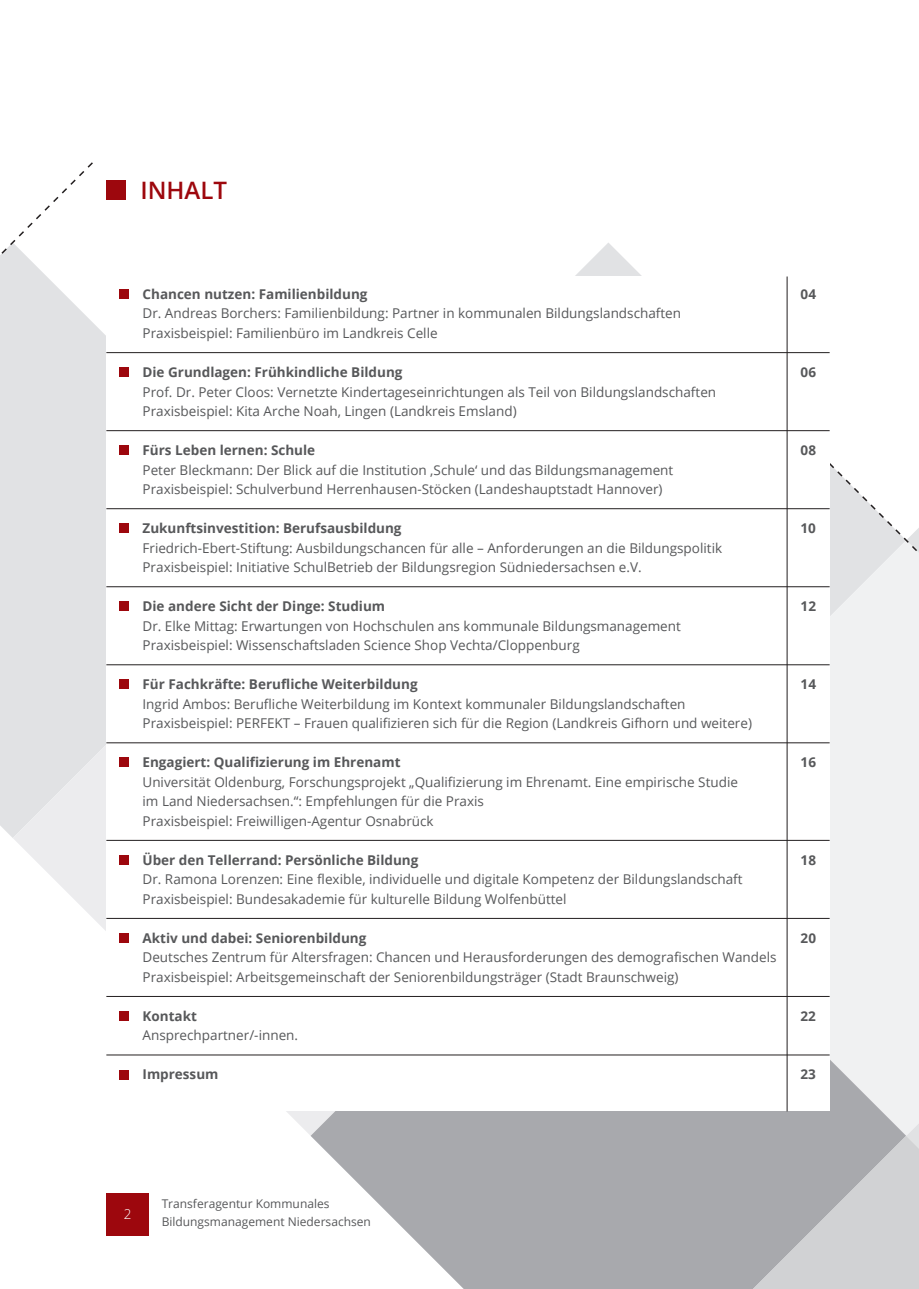
<style>
.page{position:relative;width:919px;height:1289px;background:#fff}
.page>*{position:absolute;margin:0;border:0;box-sizing:border-box;transform-origin:0 0}
.t1{font:600 24px "Open Sans";color:#9d070d}
.t2{font:13.5px/19.5px "Open Sans";color:#57585a}
.t3{font:700 13.5px "Open Sans";color:#57585a}
.t4{font:300 13.5px "Open Sans";color:#fff}
.t5{font:12px/18px "Open Sans";color:#57585a}
</style>
<div class="page">
<div style="left:106px;top:1193px;width:43px;height:42px;background:#9d070d"></div>
<div style="left:0;top:324px;width:106px;height:514px;background:#e1e2e4"></div>
<svg style="left:13px;top:540px;width:297px;height:595px"></svg>
<svg style="left:310px;top:1111px;width:517px;height:177px;fill:#a8a9ad"></svg>
<svg style="left:608px;top:1135px;width:219px;height:153px;background:#abacb0"></svg>
<svg style="left:0;top:162px;width:94px;height:162px"></svg>
<svg style="left:827px;top:352px;width:91px;height:936px"></svg>
<div style="left:106px;top:276px;width:723px;height:835px;background:#fff"></div>
<hr style="left:106px;top:352px;width:723px;height:1px;background:#231f20">
<hr style="left:106px;top:430px;width:723px;height:1px;background:#231f20">
<hr style="left:106px;top:508px;width:723px;height:1px;background:#231f20">
<hr style="left:106px;top:586px;width:723px;height:1px;background:#231f20">
<hr style="left:106px;top:664px;width:723px;height:1px;background:#231f20">
<hr style="left:106px;top:742px;width:723px;height:1px;background:#231f20">
<hr style="left:106px;top:840px;width:723px;height:1px;background:#231f20">
<hr style="left:106px;top:918px;width:723px;height:1px;background:#231f20">
<hr style="left:106px;top:996px;width:723px;height:1px;background:#231f20">
<hr style="left:106px;top:1054px;width:723px;height:1px;background:#231f20">
<div style="left:119px;top:289px;width:10px;height:10px;background:#9d070d"></div>
<div style="left:119px;top:367px;width:10px;height:10px;background:#9d070d"></div>
<div style="left:119px;top:445px;width:10px;height:10px;background:#9d070d"></div>
<div style="left:119px;top:523px;width:10px;height:10px;background:#9d070d"></div>
<div style="left:119px;top:601px;width:10px;height:10px;background:#9d070d"></div>
<div style="left:119px;top:679px;width:10px;height:10px;background:#9d070d"></div>
<div style="left:119px;top:757px;width:10px;height:10px;background:#9d070d"></div>
<div style="left:119px;top:855px;width:10px;height:9px;background:#9d070d"></div>
<div style="left:119px;top:933px;width:10px;height:9px;background:#9d070d"></div>
<div style="left:119px;top:1011px;width:10px;height:9px;background:#9d070d"></div>
<div style="left:119px;top:1069px;width:10px;height:10px;background:#9d070d"></div>
<hr style="left:786px;top:276px;width:1px;height:835px;background:#231f20">
<div style="left:106px;top:181px;width:19px;height:19px;background:#9d070d"></div>
<h1 class="t1" style="left:140px;top:174px;width:88px">INHALT</h1>
<p class="t3" style="left:142px;top:284px;width:226px">Chancen nutzen: Familienbildung</p>
<p class="t3" style="left:800px;top:284px;width:17px">04</p>
<p class="t2" style="left:142px;top:303px;width:540px">Dr. Andreas Borchers: Familienbildung: Partner in kommunalen Bildungslandschaften<br>Praxisbeispiel: Familienbüro im Landkreis Celle</p>
<p class="t3" style="left:142px;top:362px;width:261px">Die Grundlagen: Frühkindliche Bildung</p>
<p class="t3" style="left:800px;top:362px;width:17px">06</p>
<p class="t2" style="left:142px;top:381px;width:575px">Prof. Dr. Peter Cloos: Vernetzte Kindertageseinrichtungen als Teil von Bildungslandschaften<br>Praxisbeispiel: Kita Arche Noah, Lingen (Landkreis Emsland)</p>
<p class="t3" style="left:142px;top:440px;width:174px">Fürs Leben lernen: Schule</p>
<p class="t3" style="left:800px;top:440px;width:17px">08</p>
<p class="t2" style="left:142px;top:459px;width:532px">Peter Bleckmann: Der Blick auf die Institution ‚Schule‘ und das Bildungsmanagement<br>Praxisbeispiel: Schulverbund Herrenhausen-Stöcken (Landeshauptstadt Hannover)</p>
<p class="t3" style="left:142px;top:518px;width:260px">Zukunftsinvestition: Berufsausbildung</p>
<p class="t3" style="left:800px;top:518px;width:17px">10</p>
<p class="t2" style="left:142px;top:537px;width:581px">Friedrich-Ebert-Stiftung: Ausbildungschancen für alle – Anforderungen an die Bildungspolitik<br>Praxisbeispiel: Initiative SchulBetrieb der Bildungsregion Südniedersachsen e.V.</p>
<p class="t3" style="left:142px;top:596px;width:244px">Die andere Sicht der Dinge: Studium</p>
<p class="t3" style="left:800px;top:596px;width:17px">12</p>
<p class="t2" style="left:142px;top:615px;width:540px">Dr. Elke Mittag: Erwartungen von Hochschulen ans kommunale Bildungsmanagement<br>Praxisbeispiel: Wissenschaftsladen Science Shop Vechta/Cloppenburg</p>
<p class="t3" style="left:142px;top:674px;width:276px">Für Fachkräfte: Berufliche Weiterbildung</p>
<p class="t3" style="left:800px;top:674px;width:17px">14</p>
<p class="t2" style="left:142px;top:693px;width:611px">Ingrid Ambos: Berufliche Weiterbildung im Kontext kommunaler Bildungslandschaften<br>Praxisbeispiel: PERFEKT – Frauen qualifizieren sich für die Region (Landkreis Gifhorn und weitere)</p>
<p class="t3" style="left:142px;top:752px;width:259px">Engagiert: Qualifizierung im Ehrenamt</p>
<p class="t3" style="left:800px;top:752px;width:17px">16</p>
<p class="t2" style="left:142px;top:771px;width:597px">Universität Oldenburg, Forschungsprojekt „Qualifizierung im Ehrenamt. Eine empirische Studie im Land Niedersachsen.“: Empfehlungen für die Praxis<br>Praxisbeispiel: Freiwilligen-Agentur Osnabrück</p>
<p class="t3" style="left:142px;top:850px;width:277px">Über den Tellerrand: Persönliche Bildung</p>
<p class="t3" style="left:800px;top:850px;width:17px">18</p>
<p class="t2" style="left:142px;top:869px;width:601px">Dr. Ramona Lorenzen: Eine flexible, individuelle und digitale Kompetenz der Bildungslandschaft<br>Praxisbeispiel: Bundesakademie für kulturelle Bildung Wolfenbüttel</p>
<p class="t3" style="left:142px;top:928px;width:225px">Aktiv und dabei: Seniorenbildung</p>
<p class="t3" style="left:800px;top:928px;width:17px">20</p>
<p class="t2" style="left:142px;top:947px;width:635px">Deutsches Zentrum für Altersfragen: Chancen und Herausforderungen des demografischen Wandels<br>Praxisbeispiel: Arbeitsgemeinschaft der Seniorenbildungsträger (Stadt Braunschweig)</p>
<p class="t3" style="left:142px;top:1006px;width:56px">Kontakt</p>
<p class="t3" style="left:800px;top:1006px;width:17px">22</p>
<p class="t2" style="left:142px;top:1025px;width:157px">Ansprechpartner/-innen.</p>
<p class="t3" style="left:142px;top:1064px;width:77px">Impressum</p>
<p class="t3" style="left:800px;top:1064px;width:17px">23</p>
<p class="t4" style="left:124px;top:1204px;width:9px">2</p>
<p class="t5" style="left:162px;top:1194px;width:211px">Transferagentur Kommunales<br>Bildungsmanagement Niedersachsen</p>
</div>
